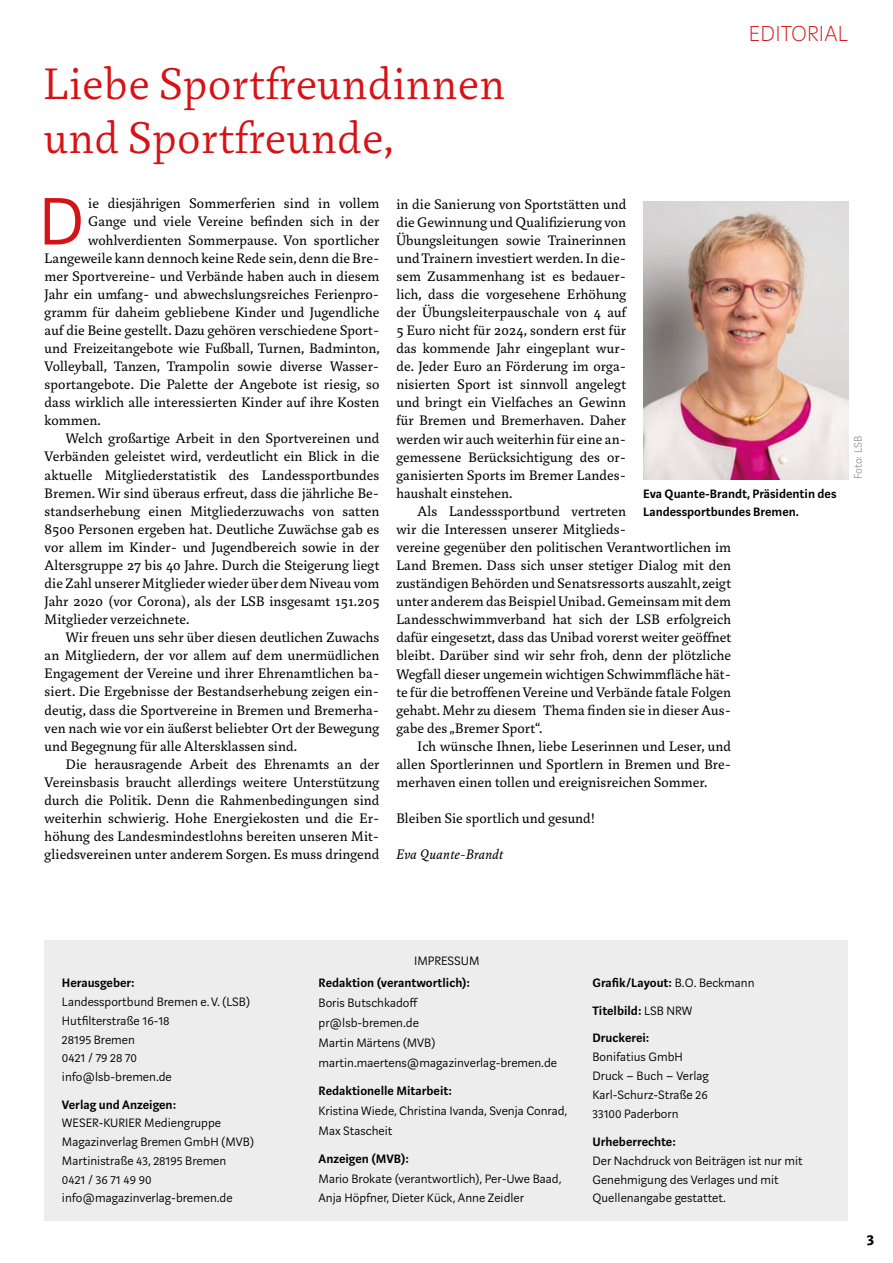
<style>
.page{position:relative;width:893px;height:1263px;background:#fff}
.page>*{position:absolute;margin:0;border:0;box-sizing:border-box;transform-origin:0 0}
.t1{font:300 74.25px "Marat Sans";color:#d51317}
.t2{font:300 48px/54px "Marat";letter-spacing:.01em;color:#d51317}
.t3{font:100 24px "Marat Sans";letter-spacing:.01em;color:#d51317}
.t4{font:700 16.5px "Marat Sans";color:#000}
.t5{font:15px/18.1px "Marat";letter-spacing:.01em;color:#000;text-align:justify}
.t6{font:italic 15px "Marat";letter-spacing:.025em;color:#000}
.t7{font:300 13.5px/18.8px "Marat Sans";color:#000}
.t8{font:600 13.5px/27.5px "Marat Sans";color:#000}
.t9{font:200 12px "Marat Sans";letter-spacing:-.005em;color:#878787}
.s1{font-weight:300}
</style>
<div class="page">
<div style="left:45px;top:940px;width:803px;height:280px;background:#ededed"></div>
<img style="left:643px;top:202px;width:205px;height:277px">
<h2 class="t2" style="left:43px;top:58px;width:463px">Liebe Sportfreundinnen und Sportfreunde,</h2>
<h3 class="t3" style="left:749px;top:21px;width:101px">EDITORIAL</h3>
<h1 class="t1" style="left:39px;top:183px;width:47px">D</h1>
<p class="t5" style="left:88px;top:195px;width:293px">ie diesjährigen Sommerferien sind in vollem</p>
<p class="t5" style="left:88px;top:213px;width:293px">Gange und viele Vereine befinden sich in der</p>
<p class="t5" style="left:88px;top:231px;width:293px">wohlverdienten Sommerpause. Von sportlicher</p>
<p class="t5" style="left:45px;top:249px;width:336px">Langeweile kann dennoch keine Rede sein, denn die Bre-</p>
<p class="t5" style="left:45px;top:267px;width:336px">mer Sportvereine- und Verbände haben auch in diesem</p>
<p class="t5" style="left:45px;top:285px;width:336px">Jahr ein umfang- und abwechslungsreiches Ferienpro-</p>
<p class="t5" style="left:45px;top:303px;width:336px">gramm für daheim gebliebene Kinder und Jugendliche</p>
<p class="t5" style="left:45px;top:321px;width:336px">auf die Beine gestellt. Dazu gehören verschiedene Sport-</p>
<p class="t5" style="left:45px;top:339px;width:337px">und Freizeitangebote wie Fußball, Turnen, Badminton,</p>
<p class="t5" style="left:45px;top:357px;width:336px">Volleyball, Tanzen, Trampolin sowie diverse Wasser-</p>
<p class="t5" style="left:45px;top:375px;width:336px">sportangebote. Die Palette der Angebote ist riesig, so</p>
<p class="t5" style="left:45px;top:394px;width:336px">dass wirklich alle interessierten Kinder auf ihre Kosten</p>
<p class="t5" style="left:45px;top:412px;width:58px">kommen.</p>
<p class="t5" style="left:66px;top:430px;width:315px">Welch großartige Arbeit in den Sportvereinen und</p>
<p class="t5" style="left:45px;top:448px;width:336px">Verbänden geleistet wird, verdeutlicht ein Blick in die</p>
<p class="t5" style="left:45px;top:466px;width:336px">aktuelle Mitgliederstatistik des Landessportbundes</p>
<p class="t5" style="left:45px;top:484px;width:336px">Bremen. Wir sind überaus erfreut, dass die jährliche Be-</p>
<p class="t5" style="left:45px;top:502px;width:336px">standserhebung einen Mitgliederzuwachs von satten</p>
<p class="t5" style="left:45px;top:520px;width:336px">8500 Personen ergeben hat. Deutliche Zuwächse gab es</p>
<p class="t5" style="left:45px;top:538px;width:336px">vor allem im Kinder- und Jugendbereich sowie in der</p>
<p class="t5" style="left:45px;top:556px;width:336px">Altersgruppe 27 bis 40 Jahre. Durch die Steigerung liegt</p>
<p class="t5" style="left:45px;top:574px;width:336px">die Zahl unserer Mitglieder wieder über dem Niveau vom</p>
<p class="t5" style="left:45px;top:592px;width:336px">Jahr 2020 (vor Corona), als der LSB insgesamt 151.205</p>
<p class="t5" style="left:45px;top:610px;width:146px">Mitglieder verzeichnete.</p>
<p class="t5" style="left:66px;top:629px;width:315px">Wir freuen uns sehr über diesen deutlichen Zuwachs</p>
<p class="t5" style="left:45px;top:647px;width:336px">an Mitgliedern, der vor allem auf dem unermüdlichen</p>
<p class="t5" style="left:45px;top:665px;width:336px">Engagement der Vereine und ihrer Ehrenamtlichen ba-</p>
<p class="t5" style="left:45px;top:683px;width:336px">siert. Die Ergebnisse der Bestandserhebung zeigen ein-</p>
<p class="t5" style="left:45px;top:701px;width:336px">deutig, dass die Sportvereine in Bremen und Bremerha-</p>
<p class="t5" style="left:45px;top:719px;width:336px">ven nach wie vor ein äußerst beliebter Ort der Bewegung</p>
<p class="t5" style="left:45px;top:737px;width:254px">und Begegnung für alle Altersklassen sind.</p>
<p class="t5" style="left:66px;top:755px;width:315px">Die herausragende Arbeit des Ehrenamts an der</p>
<p class="t5" style="left:45px;top:773px;width:336px">Vereinsbasis braucht allerdings weitere Unterstützung</p>
<p class="t5" style="left:45px;top:791px;width:336px">durch die Politik. Denn die Rahmenbedingungen sind</p>
<p class="t5" style="left:45px;top:809px;width:336px">weiterhin schwierig. Hohe Energiekosten und die Er-</p>
<p class="t5" style="left:45px;top:827px;width:336px">höhung des Landesmindestlohns bereiten unseren Mit-</p>
<p class="t5" style="left:45px;top:845px;width:336px">gliedsvereinen unter anderem Sorgen. Es muss dringend</p>
<p class="t5" style="left:396px;top:195px;width:231px">in die Sanierung von Sportstätten und die Gewinnung und Qualifizierung von Übungsleitungen sowie Trainerinnen und Trainern investiert werden. In die&shy;sem Zusammenhang ist es bedauer&shy;lich, dass die vorgesehene Erhöhung der Übungsleiterpauschale von 4 auf 5 Euro nicht für 2024, sondern erst für das kommende Jahr eingeplant wur&shy;de. Jeder Euro an Förderung im orga&shy;nisierten Sport ist sinnvoll angelegt und bringt ein Vielfaches an Gewinn für Bremen und Bremerhaven. Daher werden wir auch weiterhin für eine an&shy;gemessene Berücksichtigung des or&shy;ganisierten Sports im Bremer Landes&shy;haushalt einstehen.</p>
<p class="t5" style="left:396px;top:502px;width:336px;text-align:left;text-indent:21px">Als Landesssportbund vertreten<br>wir die Interessen unserer Mitglieds-<br>vereine gegenüber den politischen Verantwortlichen im Land Bremen. Dass sich unser stetiger Dialog mit den zuständigen Behörden und Senatsressorts auszahlt, zeigt unter anderem das Beispiel Unibad. Gemeinsam mit dem Landesschwimmverband hat sich der LSB erfolgreich dafür eingesetzt, dass das Unibad vorerst weiter geöffnet bleibt. Darüber sind wir sehr froh, denn der plötzliche Wegfall dieser ungemein wichtigen Schwimmfläche hät&shy;te für die betroffenen Vereine und Verbände fatale Folgen gehabt. Mehr zu diesem Thema finden sie in dieser Aus&shy;gabe des „Bremer Sport“.</p>
<p class="t5" style="left:396px;top:737px;width:336px;text-indent:21px">Ich wünsche Ihnen, liebe Leserinnen und Leser, und allen Sportlerinnen und Sportlern in Bremen und Bre&shy;merhaven einen tollen und ereignisreichen Sommer.</p>
<p class="t5" style="left:396px;top:809px;width:200px">Bleiben Sie sportlich und gesund!</p>
<p class="t6" style="left:396px;top:846px;width:108px">Eva Quante-Brandt</p>
<p class="t8" style="left:643px;top:484px;width:195px;line-height:18.1px">Eva Quante-Brandt, Präsidentin des<br>Landessportbundes Bremen.</p>
<p class="t9" style="left:852px;top:479px;width:45px;rotate:-90deg">Foto: LSB</p>
<p class="t8" style="left:62px;top:970px;width:74px">Herausgeber:</p>
<p class="t7" style="left:62px;top:993px;width:190px">Landessportbund Bremen e. V. (LSB)<br>Hutfilterstraße 16-18<br>28195 Bremen<br>0421 / 79 28 70 info@lsb-bremen.de</p>
<p class="t8" style="left:62px;top:1091px;width:116px">Verlag und Anzeigen:</p>
<p class="t7" style="left:62px;top:1114px;width:194px">WESER-KURIER Mediengruppe<br>Magazinverlag Bremen GmbH (MVB)<br>Martinistraße 43, 28195 Bremen<br>0421 / 36 71 49 90 info@magazinverlag-bremen.de</p>
<p class="t7" style="left:414px;top:951px;width:67px">IMPRESSUM</p>
<p class="t8" style="left:319px;top:970px;width:153px">Redaktion (verantwortlich):</p>
<p class="t7" style="left:319px;top:993px;width:240px;line-height:19.8px">Boris Butschkadoff<br>pr@lsb-bremen.de<br>Martin Märtens (MVB) martin.maertens@magazinverlag-bremen.de</p>
<p class="t8" style="left:319px;top:1077px;width:135px">Redaktionelle Mitarbeit:</p>
<p class="t7" style="left:319px;top:1101px;width:250px;line-height:19.8px">Kristina Wiede, Christina Ivanda, Svenja Conrad,<br>Max Stascheit</p>
<p class="t8" style="left:319px;top:1145px;width:92px">Anzeigen (MVB):</p>
<p class="t7" style="left:319px;top:1169px;width:245px;line-height:19.8px">Mario Brokate (verantwortlich), Per-Uwe Baad,<br>Anja Höpfner, Dieter Kück, Anne Zeidler</p>
<p class="t8" style="left:592px;top:970px;width:164px">Grafik/Layout: <span class="s1">B.O. Beckmann<br></span>Titelbild: <span class="s1">LSB NRW<br></span>Druckerei:</p>
<p class="t7" style="left:592px;top:1048px;width:118px">Bonifatius GmbH<br>Druck – Buch – Verlag<br>Karl-Schurz-Straße 26<br>33100 Paderborn</p>
<p class="t8" style="left:592px;top:1128px;width:85px">Urheberrechte:</p>
<p class="t7" style="left:592px;top:1151px;width:212px">Der Nachdruck von Beiträgen ist nur mit<br>Genehmigung des Verlages und mit<br>Quellenangabe gestattet.</p>
<p class="t4" style="left:867px;top:1231px;width:9px">3</p>
</div>
